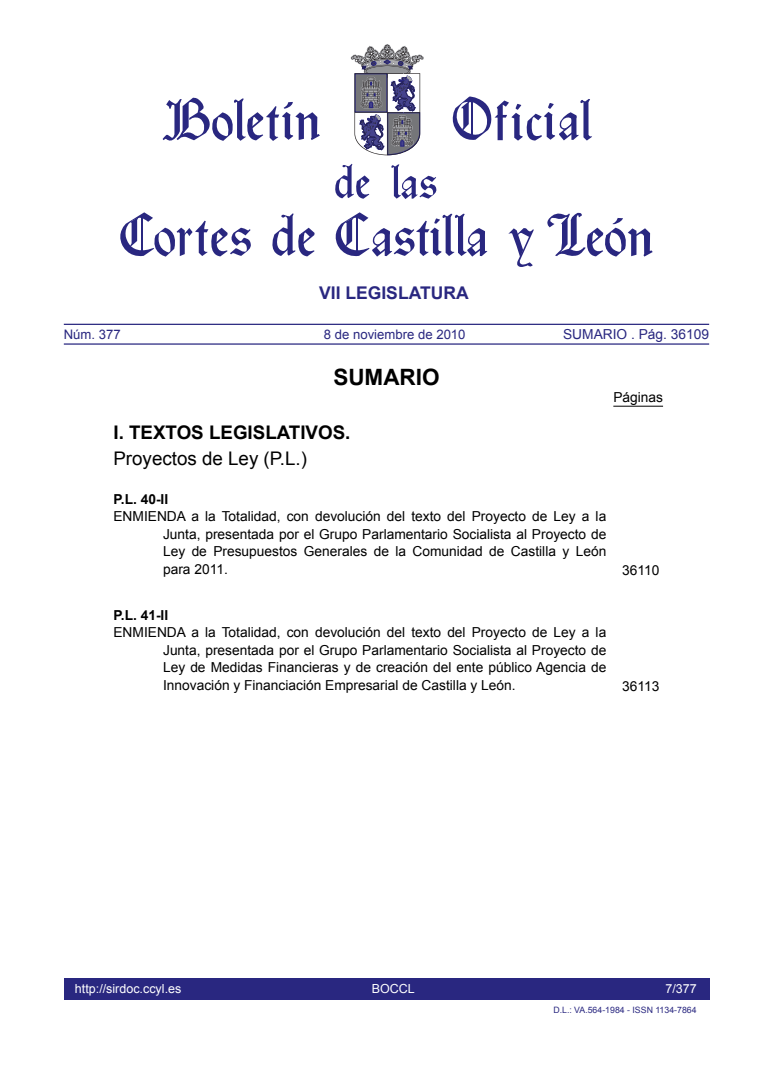
<style>
.page{position:relative;width:773px;height:1081px;background:#fff}
.page>*{position:absolute;margin:0;border:0;box-sizing:border-box;transform-origin:0 0}
.t1{font:700 22.5px "Arial";color:#000}
.t2{font:700 18.75px "Arial";color:#000}
.t3{font:18.75px "Arial";color:#000}
.t4{font:700 17.5px "Arial";color:#292780}
.t5{font:13.75px/17.5px "Arial";color:#000;text-align:justify}
.t6{font:700 13.75px "Arial";color:#000}
.t7{font:13.75px "Arial";color:#292780}
.t8{font:13.12px "Arial";color:#292780}
.t9{font:12.5px "Arial";color:#fff}
.t10{font:8.75px "Arial";color:#292780}
</style>
<div class="page">
<svg style="left:547px;top:212px;width:105px;height:45px"></svg>
<svg style="left:508px;top:228px;width:25px;height:39px"></svg>
<svg style="left:335px;top:212px;width:152px;height:45px"></svg>
<svg style="left:272px;top:213px;width:42px;height:44px"></svg>
<svg style="left:120px;top:212px;width:131px;height:45px"></svg>
<svg style="left:452px;top:96px;width:140px;height:45px"></svg>
<svg style="left:163px;top:98px;width:157px;height:43px"></svg>
<svg style="left:335px;top:44px;width:102px;height:155px"></svg>
<hr style="left:64px;top:343px;width:645px;height:2px;background:#292780">
<hr style="left:64px;top:324px;width:645px;height:1px;background:#292780">
<hr style="left:613px;top:406px;width:50px;height:1px;background:#000">
<div style="left:64px;top:978px;width:645px;height:22px;background:#292780"></div>
<p class="t4" style="left:319px;top:281px;width:151px">VII LEGISLATURA</p>
<p class="t8" style="left:64px;top:326px;width:58px">Núm. 377</p>
<p class="t8" style="left:324px;top:326px;width:143px">8 de noviembre de 2010</p>
<p class="t7" style="left:563px;top:325px;width:147px">SUMARIO . Pág. 36109</p>
<h1 class="t1" style="left:333px;top:362px;width:108px">SUMARIO</h1>
<p class="t5" style="left:613px;top:389px;width:51px">Páginas</p>
<h2 class="t2" style="left:113px;top:420px;width:238px">I. TEXTOS LEGISLATIVOS.</h2>
<h2 class="t3" style="left:113px;top:446px;width:195px">Proyectos de Ley (P.L.)</h2>
<p class="t6" style="left:113px;top:490px;width:56px">P.L. 40-II</p>
<p class="t5" style="left:163px;top:508px;width:444px;text-indent:-50px">ENMIENDA a la Totalidad, con devolución del texto del Proyecto de Ley a la Junta, presentada por el Grupo Parlamentario Socialista al Proyecto de Ley de Presupuestos Generales de la Comunidad de Castilla y León para 2011.</p>
<p class="t5" style="left:622px;top:562px;width:39px">36110</p>
<p class="t6" style="left:113px;top:605px;width:56px">P.L. 41-II</p>
<p class="t5" style="left:163px;top:623px;width:444px;text-indent:-50px">ENMIENDA a la Totalidad, con devolución del texto del Proyecto de Ley a la Junta, presentada por el Grupo Parlamentario Socialista al Proyecto de Ley de Medidas Financieras y de creación del ente público Agencia de Innovación y Financiación Empresarial de Castilla y León.</p>
<p class="t5" style="left:622px;top:677px;width:39px">36113</p>
<p class="t9" style="left:75px;top:980px;width:108px">http://sirdoc.ccyl.es</p>
<p class="t9" style="left:371px;top:980px;width:45px">BOCCL</p>
<p class="t9" style="left:665px;top:980px;width:33px">7/377</p>
<p class="t10" style="left:553px;top:1004px;width:145px">D.L.: VA.564-1984 - ISSN 1134-7864</p>
</div>
